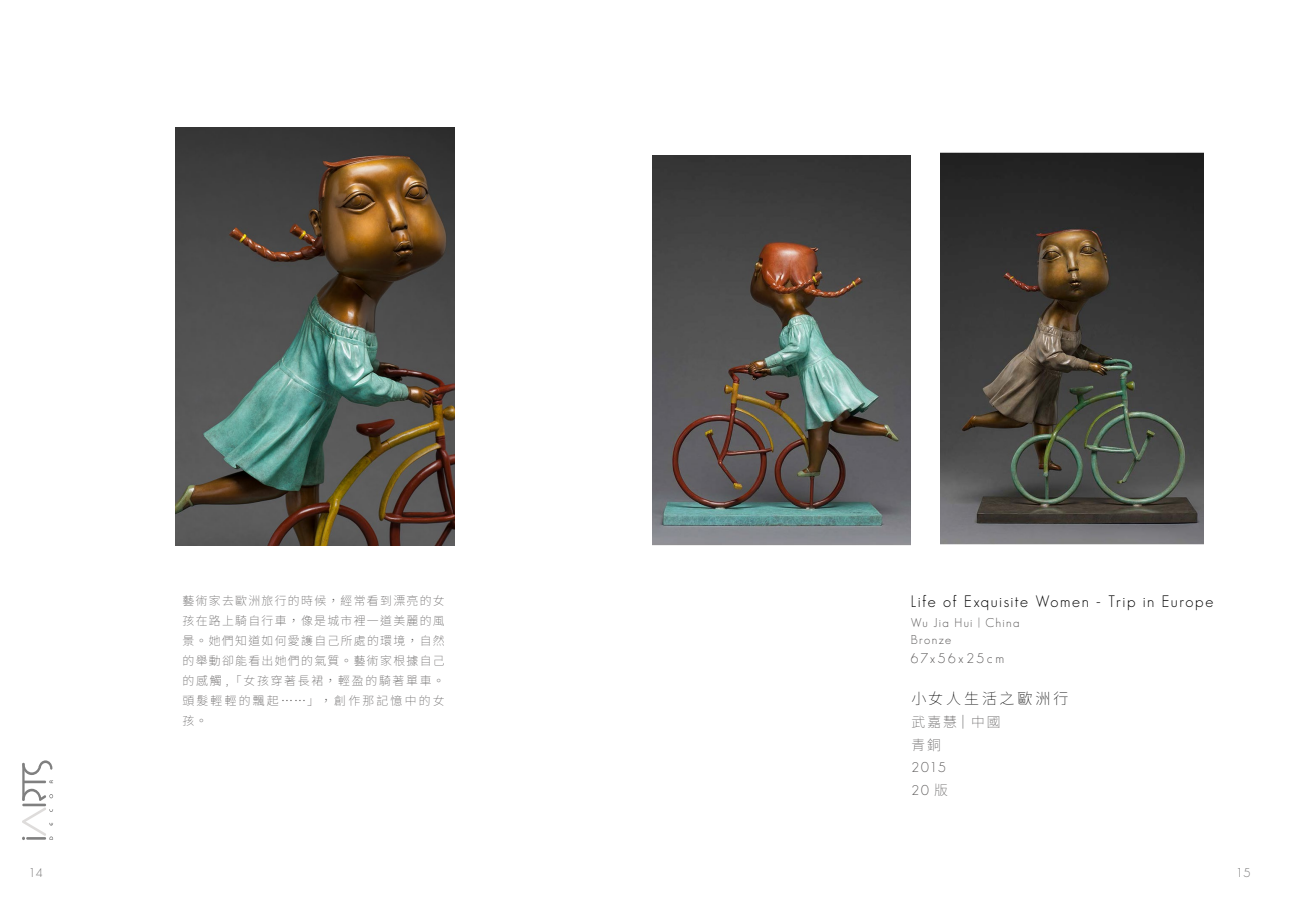
<style>
.page{position:relative;width:1290px;height:911px;background:#fff}
.page>*{position:absolute;margin:0;border:0;box-sizing:border-box;transform-origin:0 0}
.t1{font:300 16.25px "Geosans";letter-spacing:.09em;color:#000}
.t2{font:100 15px "Noto Sans TC";letter-spacing:.19em;color:#000}
.t3{font:300 13.75px/22.5px "Geosans";letter-spacing:.185em;color:#595757}
.t4{font:100 13.75px/22.5px "Noto Sans TC";letter-spacing:.145em;color:#595757}
.t5{font:300 12.5px/17.5px "Geosans";letter-spacing:.1em;color:#595757}
.t6{font:300 12.5px "Geosans";color:#727171}
.t7{font:100 11.88px/20px "Noto Sans TC";letter-spacing:.145em;color:#595757;text-align:justify}
.s1{font-family:"Adobe Ming Std";font-weight:300}
.s2{font-family:"Noto Sans TC";font-weight:100}
</style>
<div class="page">
<hr style="left:22px;top:803px;width:24px;height:3px;background:#000">
<svg style="left:22px;top:760px;width:31px;height:41px"></svg>
<svg style="left:22px;top:807px;width:31px;height:33px"></svg>
<img style="left:941px;top:152px;width:262px;height:392px">
<img style="left:175px;top:128px;width:279px;height:418px">
<img style="left:652px;top:155px;width:258px;height:391px">
<p class="t7" style="left:182px;top:591px;width:264px">藝術家去歐洲旅行的時候，經常看到漂亮的女孩在路上騎自行車，像是城市裡一道美麗的風景。她們知道如何愛護自己所處的環境，自然的舉動卻能看出她們的氣質。藝術家根據自己的感觸 ,「女孩穿著長裙，輕盈的騎著單車。頭髮輕輕的飄起<span class="s1">⋯⋯</span>」，創作那記憶中的女孩。</p>
<h1 class="t1" style="left:911px;top:592px;width:304px">Life of Exquisite Women - Trip in Europe</h1>
<p class="t5" style="left:911px;top:613px;width:110px">Wu Jia Hui | China<br>Bronze</p>
<p class="t3" style="left:911px;top:647px;width:95px">67x56x25cm</p>
<p class="t2" style="left:911px;top:690px;width:159px">小女人生活之歐洲行</p>
<p class="t4" style="left:911px;top:711px;width:91px">武嘉慧｜中國青銅</p>
<p class="t3" style="left:911px;top:756px;width:38px">2015<br>20<span class="s2">版</span></p>
<p class="t6" style="left:28px;top:865px;width:16px">14</p>
<p class="t6" style="left:1236px;top:865px;width:16px">15</p>
</div>
